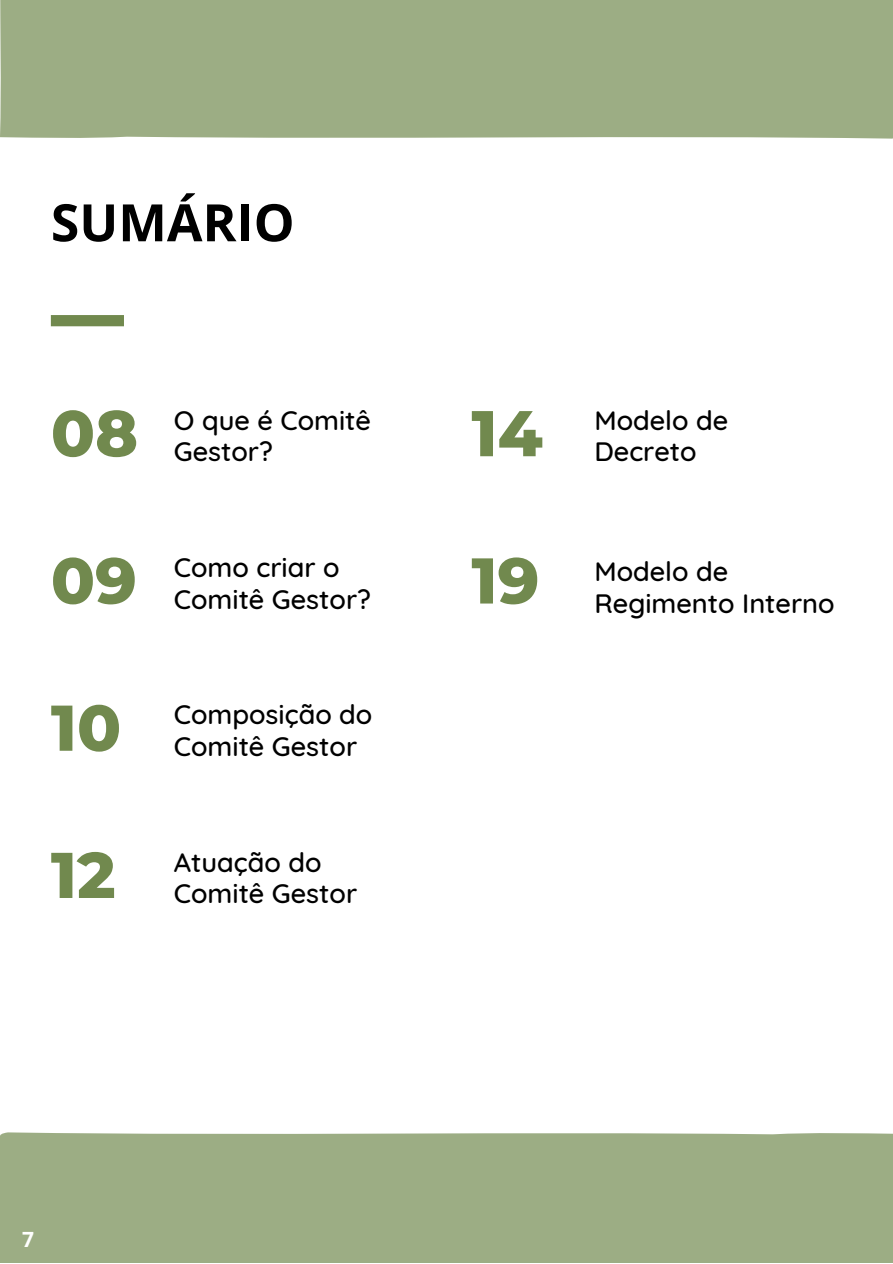
<style>
.page{position:relative;width:893px;height:1264px;background:#fff}
.page>*{position:absolute;margin:0;border:0;box-sizing:border-box;transform-origin:0 0}
.t1{font:800 64.5px "Montserrat";color:#71894e}
.t2{font:700 51.6px "Open Sans";color:#000}
.t3{font:500 27.15px "Quicksand";color:#000}
.t4{font:700 21px "Open Sans";color:#fff}
</style>
<div class="page">
<div style="left:0;top:0;width:892px;height:139px;background:#9cad84"></div>
<div style="left:0;top:1132px;width:892px;height:130px;background:#9cad84"></div>
<div style="left:51px;top:315px;width:73px;height:11px;background:#71894e"></div>
<p class="t2" style="left:51px;top:186px;width:245px">SUMÁRIO</p>
<p class="t1" style="left:51px;top:394px;width:89px">08</p>
<p class="t1" style="left:51px;top:541px;width:88px">09</p>
<p class="t1" style="left:51px;top:688px;width:72px">10</p>
<p class="t1" style="left:51px;top:835px;width:66px">12</p>
<p class="t3" style="left:174px;top:403px;width:199px">O que é Comitê</p>
<p class="t3" style="left:174px;top:434px;width:101px">Gestor?</p>
<p class="t3" style="left:174px;top:550px;width:167px">Como criar o</p>
<p class="t3" style="left:174px;top:581px;width:199px">Comitê Gestor?</p>
<p class="t3" style="left:174px;top:697px;width:200px">Composição do</p>
<p class="t3" style="left:174px;top:728px;width:185px">Comitê Gestor</p>
<p class="t3" style="left:174px;top:844px;width:149px">Atuação do</p>
<p class="t3" style="left:174px;top:876px;width:185px">Comitê Gestor</p>
<p class="t1" style="left:471px;top:394px;width:73px">14</p>
<p class="t1" style="left:471px;top:541px;width:69px">19</p>
<p class="t3" style="left:594px;top:403px;width:135px">Modelo de</p>
<p class="t3" style="left:594px;top:434px;width:104px">Decreto</p>
<p class="t3" style="left:594px;top:554px;width:135px">Modelo de</p>
<p class="t3" style="left:594px;top:585px;width:242px">Regimento Interno</p>
<p class="t4" style="left:22px;top:1224px;width:13px">7</p>
</div>
